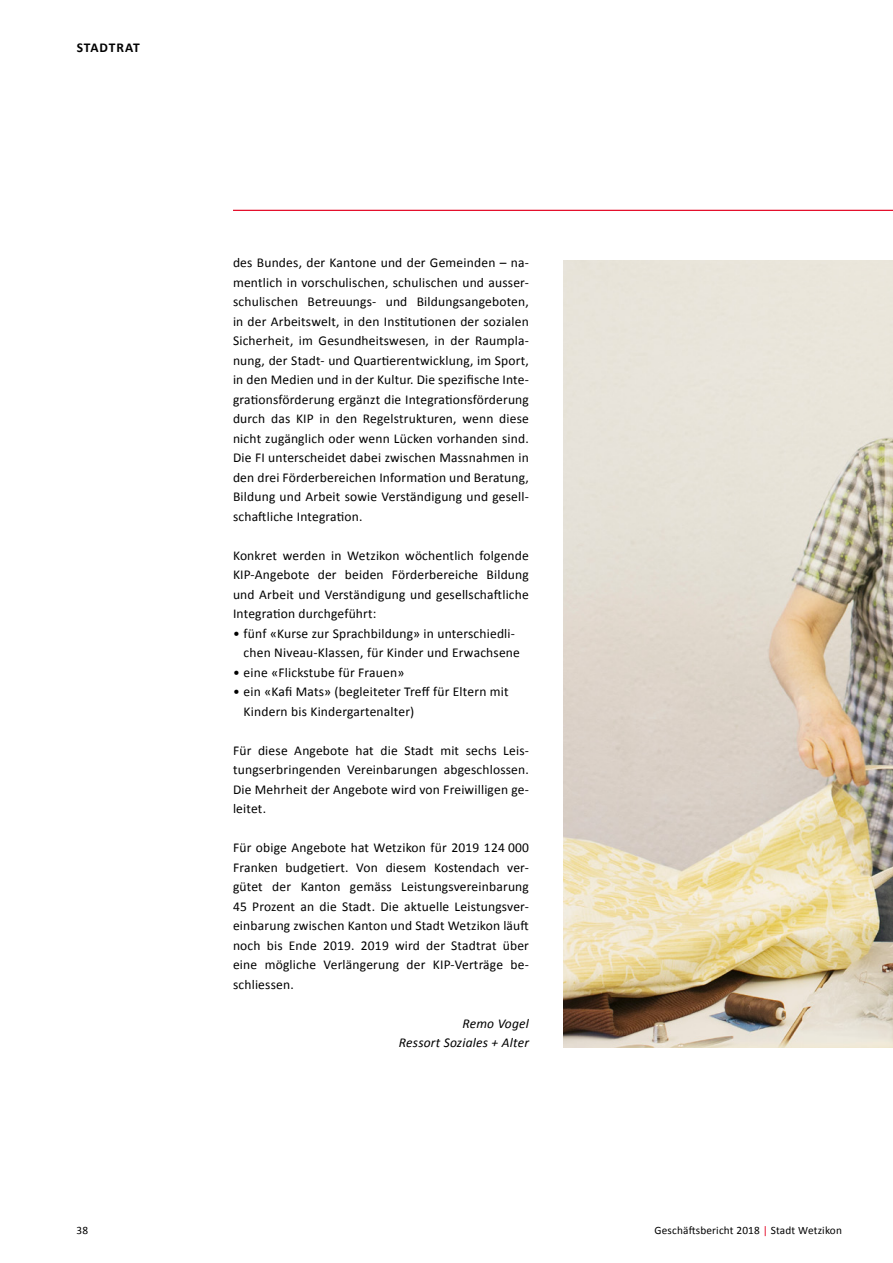
<style>
.page{position:relative;width:893px;height:1263px;background:#fff}
.page>*{position:absolute;margin:0;border:0;box-sizing:border-box;transform-origin:0 0}
.t1{font:13.5px/19.5px "Calibri";letter-spacing:.015em;color:#000;text-align:justify}
.t2{font:italic 13.5px/19.5px "Calibri";letter-spacing:.015em;color:#000;text-align:right}
.t3{font:700 13.5px "Calibri";letter-spacing:.06em;color:#000}
.t4{font:11.25px "Calibri";letter-spacing:.015em;color:#000}
.s1{color:#e3001f}
</style>
<div class="page">
<hr style="left:233px;top:210px;width:660px;height:1px;background:#e3001f">
<img style="left:563px;top:260px;width:330px;height:787px">
<p class="t3" style="left:77px;top:39px;width:64px">STADTRAT</p>
<p class="t1" style="left:233px;top:253px;width:297px">des Bundes, der Kantone und der Gemeinden – na&shy;mentlich in vorschulischen, schulischen und ausser&shy;schulischen Betreuungs- und Bildungsangeboten, in der Arbeitswelt, in den Institutionen der sozialen Sicherheit, im Gesundheitswesen, in der Raumpla&shy;nung, der Stadt- und Quartierentwicklung, im Sport, in den Medien und in der Kultur. Die spezifische Inte&shy;grationsförderung ergänzt die Integrationsförderung durch das KIP in den Regelstrukturen, wenn diese nicht zugänglich oder wenn Lücken vorhanden sind.<br>Die FI unterscheidet dabei zwischen Massnahmen in den drei Förderbereichen Information und Beratung, Bildung und Arbeit sowie Verständigung und gesell&shy;schaftliche Integration.</p>
<p class="t1" style="left:233px;top:545px;width:297px">Konkret werden in Wetzikon wöchentlich folgende KIP-Angebote der beiden Förderbereiche Bildung und Arbeit und Verständigung und gesellschaftliche Integration durchgeführt:</p>
<p class="t1" style="left:244px;top:623px;width:278px;text-indent:-11px">• fünf «Kurse zur Sprachbildung» in unterschiedli&shy;chen Niveau-Klassen, für Kinder und Erwachsene</p>
<p class="t1" style="left:233px;top:662px;width:173px">• eine «Flickstube für Frauen»</p>
<p class="t1" style="left:244px;top:682px;width:267px;text-indent:-11px">• ein «Kafi Mats» (begleiteter Treff für Eltern mit<br>Kindern bis Kindergartenalter)</p>
<p class="t1" style="left:233px;top:740px;width:297px">Für diese Angebote hat die Stadt mit sechs Leis&shy;tungserbringenden Vereinbarungen abgeschlossen.<br>Die Mehrheit der Angebote wird von Freiwilligen ge&shy;leitet.</p>
<p class="t1" style="left:233px;top:838px;width:297px">Für obige Angebote hat Wetzikon für 2019 124 000<br>Franken budgetiert. Von diesem Kostendach ver&shy;gütet der Kanton gemäss Leistungsvereinbarung 45 Prozent an die Stadt. Die aktuelle Leistungsver&shy;einbarung zwischen Kanton und Stadt Wetzikon läuft noch bis Ende 2019. 2019 wird der Stadtrat über eine mögliche Verlängerung der KIP-Verträge be&shy;schliessen.</p>
<p class="t2" style="left:399px;top:1013px;width:132px">Remo Vogel<br>Ressort Soziales + Alter</p>
<p class="t4" style="left:77px;top:1223px;width:13px">38</p>
<p class="t4" style="left:655px;top:1223px;width:189px">Geschäftsbericht 2018 <span class="s1">|</span> Stadt Wetzikon</p>
</div>
